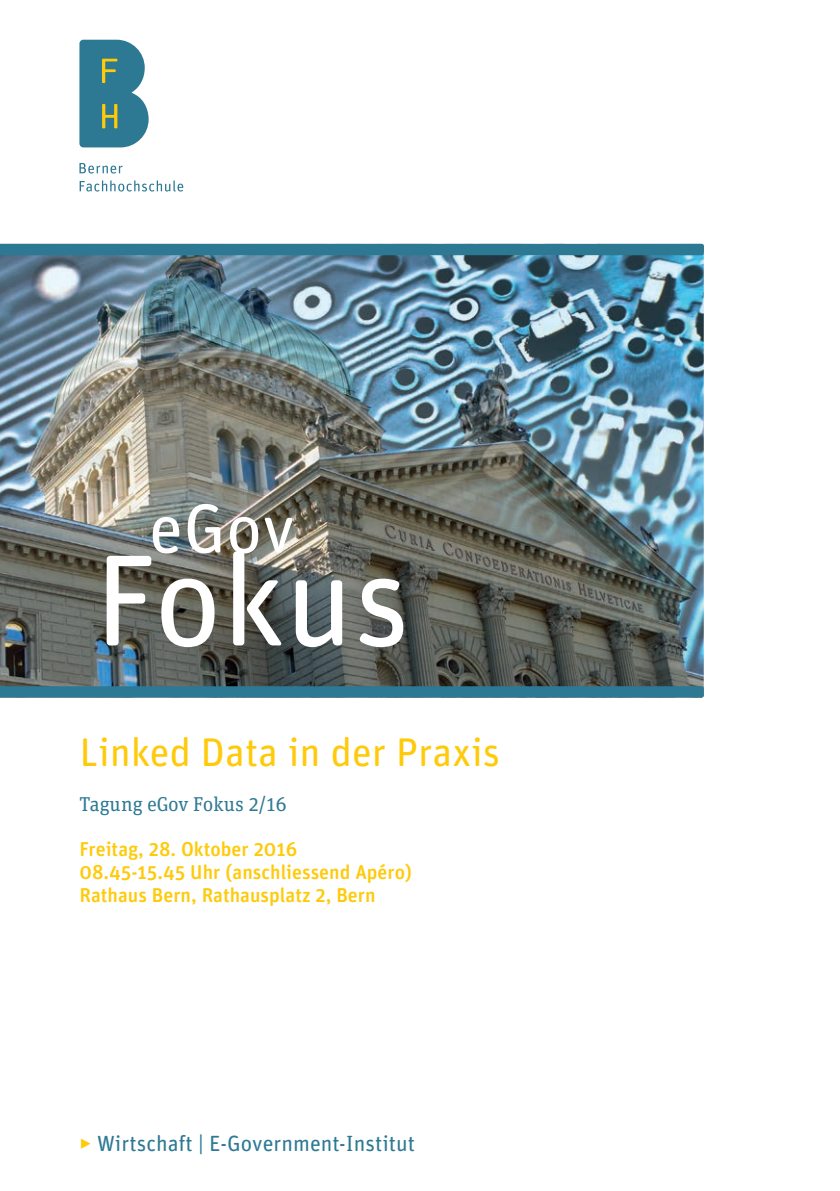
<style>
.page{position:relative;width:840px;height:1191px;background:#fff}
.page>*{position:absolute;margin:0;border:0;box-sizing:border-box;transform-origin:0 0}
.t1{font:130px "Unit Rounded Pro";color:#fff}
.t2{font:69.4px "Unit Rounded Pro";color:#fff}
.t3{font:40px "Unit Rounded Pro";color:#feca0a}
.t4{font:22px "Unit Rounded Pro";color:#2d7993}
.t5{font:500 20px/22.6px "Unit Rounded Pro";color:#feca0a}
.t6{font:20px "Unit Slab Pro";color:#2d7993}
.s1{color:#feca0a}
</style>
<div class="page">
<img style="left:0;top:255px;width:703px;height:431px">
<svg style="left:79px;top:40px;width:69px;height:107px;background:#4b8997"></svg>
<svg style="left:79px;top:163px;width:43px;height:10px"></svg>
<svg style="left:80px;top:180px;width:103px;height:11px"></svg>
<div style="left:0;top:244px;width:703px;height:11px;background:#2d7993"></div>
<svg style="left:0;top:686px;width:703px;height:11px;background:#2d7891"></svg>
<h2 class="t2" style="left:149px;top:481px;width:148px">eGov</h2>
<h1 class="t1" style="left:94px;top:511px;width:318px">Fokus</h1>
<h3 class="t3" style="left:79px;top:724px;width:422px">Linked Data in der Praxis</h3>
<p class="t6" style="left:79px;top:790px;width:209px">Tagung eGov Fokus 2/16</p>
<p class="t5" style="left:79px;top:837px;width:334px">Freitag, 28. Oktober 2016<br>08.45-15.45 Uhr (anschliessend Apéro)<br>Rathaus Bern, Rathausplatz 2, Bern</p>
<p class="t4" style="left:79px;top:1128px;width:337px"><span class="s1">‣</span> Wirtschaft | E-Government-Institut</p>
</div>
